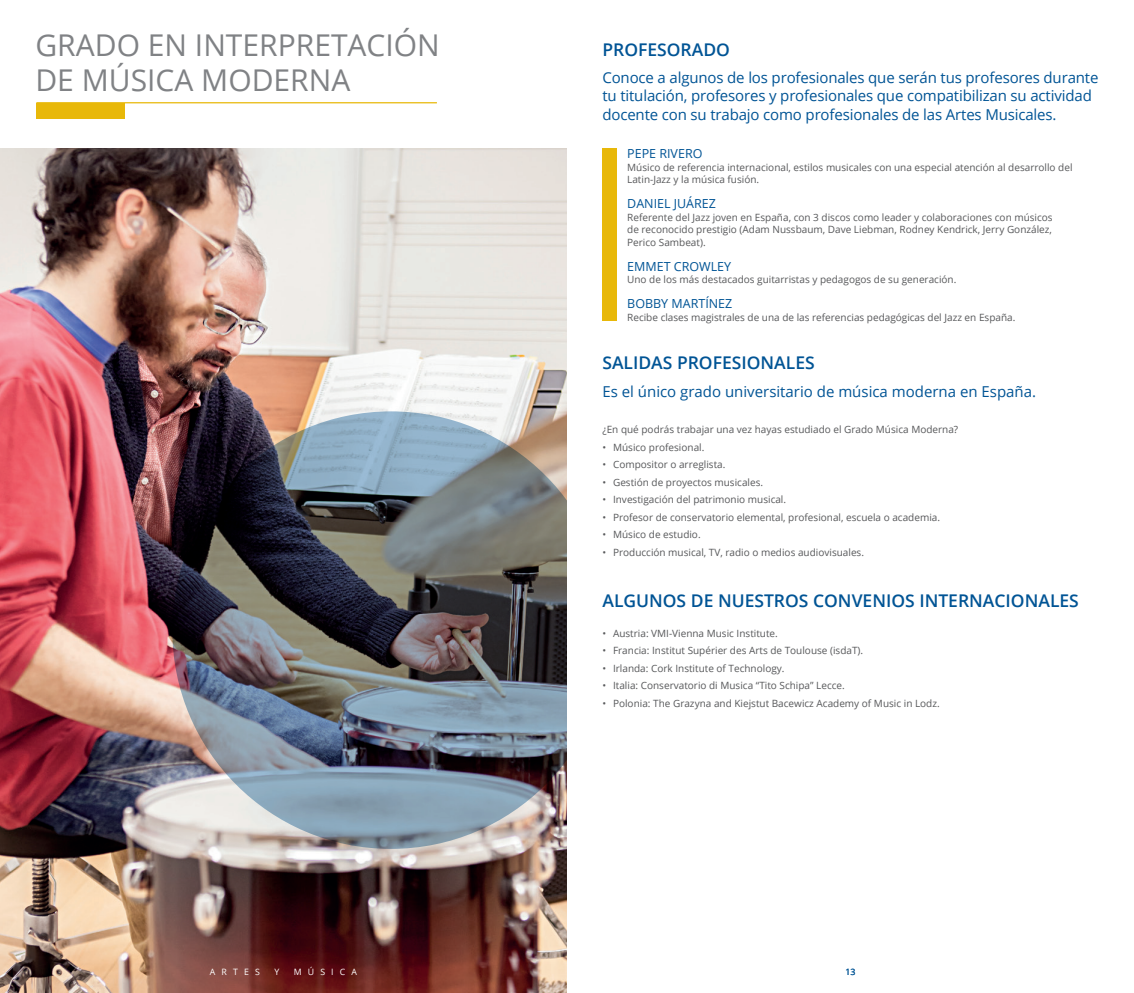
<style>
.page{position:relative;width:1134px;height:993px;background:#fff}
.page>*{position:absolute;margin:0;border:0;box-sizing:border-box;transform-origin:0 0}
.t1{font:30px/35px "Open Sans";color:#808285}
.t2{font:600 17.5px "Open Sans";color:#005495}
.t3{font:15px/18px "Open Sans";letter-spacing:-.01em;color:#005495}
.t4{font:12.5px "Open Sans";color:#005495}
.t5{font:10px/12.5px "Open Sans";color:#57585a}
.t6{font:8.75px "Open Sans";letter-spacing:.7em;color:#fff}
.t7{font:8.75px "Open Sans";color:#005495}
</style>
<div class="page">
<img style="left:0;top:149px;width:567px;height:843px">
<div style="left:36px;top:103px;width:89px;height:16px;background:#e8b809"></div>
<hr style="left:36px;top:102px;width:401px;height:1px;background:#e8b809">
<img style="left:172px;top:411px;width:437px;height:437px;border-radius:50%">
<div style="left:567px;top:433px;width:62px;height:339px;background:#fff"></div>
<div style="left:602px;top:149px;width:15px;height:172px;background:#e8b809"></div>
<p class="t1" style="left:35px;top:27px;width:406px">GRADO EN INTERPRETACIÓN<br>DE MÚSICA MODERNA</p>
<p class="t6" style="left:210px;top:965px;width:51px">ARTES</p>
<p class="t6" style="left:274px;top:965px;width:6px">Y</p>
<p class="t6" style="left:294px;top:965px;width:65px">MÚSICA</p>
<p class="t2" style="left:602px;top:38px;width:129px">PROFESORADO</p>
<p class="t3" style="left:602px;top:69px;width:497px">Conoce a algunos de los profesionales que serán tus profesores durante tu titulación, profesores y profesionales que compatibilizan su actividad docente con su trabajo como profesionales de las Artes Musicales.</p>
<p class="t4" style="left:627px;top:145px;width:77px">PEPE RIVERO</p>
<p class="t5" style="left:627px;top:160px;width:447px">Músico de referencia internacional, estilos musicales con una especial atención al desarrollo del<br>Latin-Jazz y la música fusión.</p>
<p class="t4" style="left:627px;top:195px;width:90px">DANIEL JUÁREZ</p>
<p class="t5" style="left:627px;top:210px;width:427px;text-align:justify">Referente del Jazz joven en España, con 3 discos como leader y colaboraciones con músicos de reconocido prestigio (Adam Nussbaum, Dave Liebman, Rodney Kendrick, Jerry González, Perico Sambeat).</p>
<p class="t4" style="left:627px;top:257px;width:105px">EMMET CROWLEY</p>
<p class="t5" style="left:627px;top:273px;width:331px">Uno de los más destacados guitarristas y pedagogos de su generación.</p>
<p class="t4" style="left:627px;top:295px;width:107px">BOBBY MARTÍNEZ</p>
<p class="t5" style="left:627px;top:310px;width:390px">Recibe clases magistrales de una de las referencias pedagógicas del Jazz en España.</p>
<p class="t2" style="left:602px;top:351px;width:214px">SALIDAS PROFESIONALES</p>
<p class="t3" style="left:602px;top:382px;width:435px">Es el único grado universitario de música moderna en España.</p>
<p class="t5" style="left:602px;top:423px;width:357px">¿En qué podrás trabajar una vez hayas estudiado el Grado Música Moderna?</p>
<p class="t5" style="left:602px;top:440px;width:103px">• Músico profesional.</p>
<p class="t5" style="left:602px;top:458px;width:125px">• Compositor o arreglista.</p>
<p class="t5" style="left:602px;top:475px;width:162px">• Gestión de proyectos musicales.</p>
<p class="t5" style="left:602px;top:493px;width:185px">• Investigación del patrimonio musical.</p>
<p class="t5" style="left:602px;top:510px;width:339px">• Profesor de conservatorio elemental, profesional, escuela o academia.</p>
<p class="t5" style="left:602px;top:528px;width:100px">• Músico de estudio.</p>
<p class="t5" style="left:602px;top:545px;width:263px">• Producción musical, TV, radio o medios audiovisuales.</p>
<p class="t2" style="left:602px;top:588px;width:478px">ALGUNOS DE NUESTROS CONVENIOS INTERNACIONALES</p>
<p class="t5" style="left:602px;top:626px;width:177px">• Austria: VMI-Vienna Music Institute.</p>
<p class="t5" style="left:602px;top:643px;width:262px">• Francia: Institut Supérier des Arts de Toulouse (isdaT).</p>
<p class="t5" style="left:602px;top:661px;width:184px">• Irlanda: Cork Institute of Technology.</p>
<p class="t5" style="left:602px;top:678px;width:244px">• Italia: Conservatorio di Musica “Tito Schipa” Lecce.</p>
<p class="t5" style="left:602px;top:696px;width:339px">• Polonia: The Grazyna and Kiejstut Bacewicz Academy of Music in Lodz.</p>
<p class="t7" style="left:845px;top:965px;width:12px">13</p>
</div>
